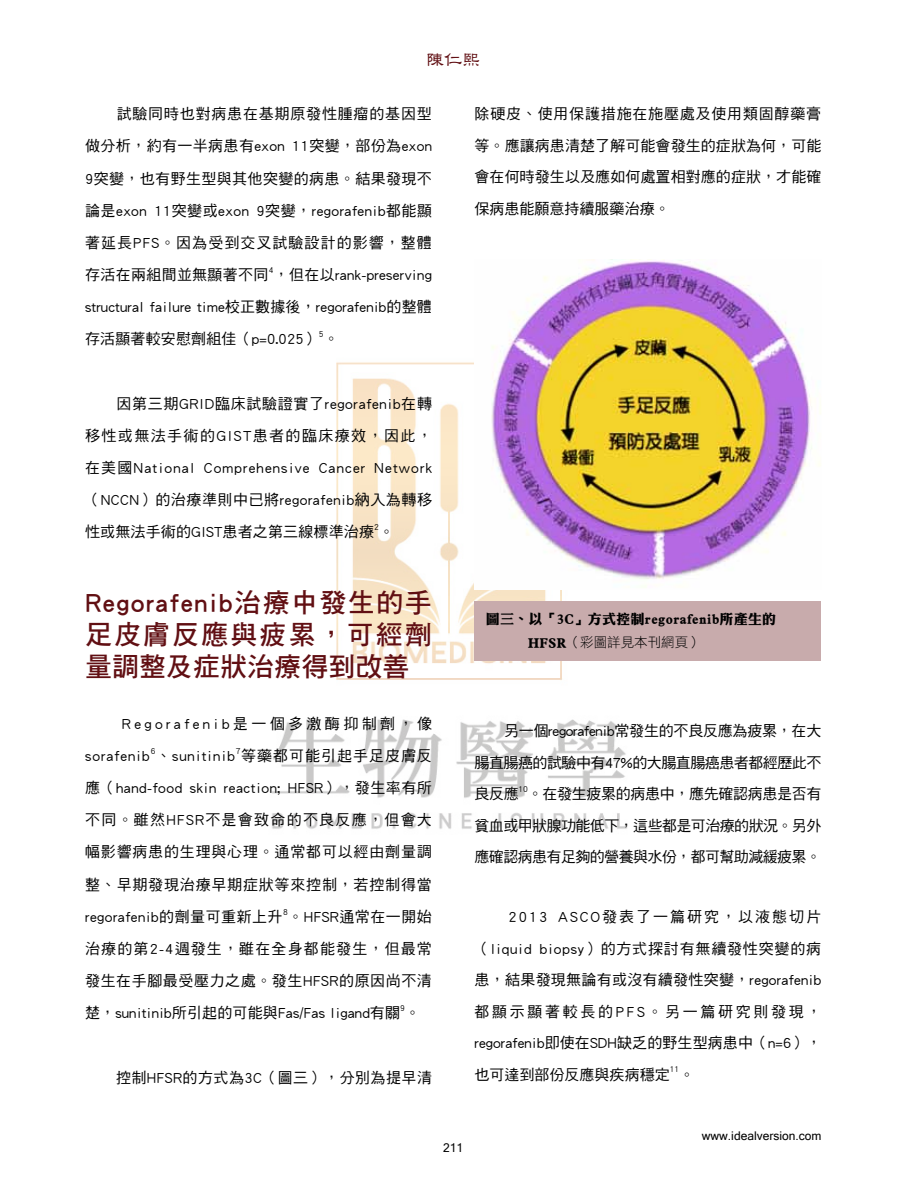
<style>
.page{position:relative;width:898px;height:1191px;background:#fff}
.page>*{position:absolute;margin:0;border:0;box-sizing:border-box;transform-origin:0 0}
.t1{font:27px/32.1px "DF Hei Std W7";letter-spacing:.05em;color:#610f13;text-align:justify}
.t2{font:18px "DF Li Shu W5 HKP BF";color:#610f13}
.t3{font:15px/32.1px "DF Hei Std W5";letter-spacing:.01em;color:#000;text-align:justify}
.t4{font:15px/32.1px "DF Hei Std W5";letter-spacing:.065em;color:#000}
.t5{font:15px "DF Hei Std W5";letter-spacing:.03em;color:#000}
.t6{font:13.5px "DF Li King Hei XB HK BF";letter-spacing:.05em;color:#000}
.t7{font:13.5px "DF Hei Std W3";color:#000}
.t8{font:12px "Microsoft Sans Serif";color:#000}
.t9{font:8.7px "DF Hei Std W5";color:#000}
.s1{font-family:"DF Li King Hei XB HK BF"}
</style>
<div class="page">
<img style="left:271px;top:362px;width:402px;height:467px">
<div style="left:474px;top:601px;width:347px;height:59px;background:#c8abac"></div>
<img style="left:474px;top:259px;width:347px;height:331px">
<p class="t2" style="left:426px;top:51px;width:55px">陳仁熙</p>
<p class="t3" style="left:85px;top:98px;width:348px">　　試驗同時也對病患在基期原發性腫瘤的基因型做分析，約有一半病患有exon 11突變，部份為exon 9突變，也有野生型與其他突變的病患。結果發現不論是exon 11突變或exon 9突變，regorafenib都能顯著延長PFS。因為受到交叉試驗設計的影響，整體存活在兩組間並無顯著不同，但在以rank-preserving</p>
<p class="t9" style="left:269px;top:265px;width:6px">4</p>
<p class="t3" style="left:85px;top:290px;width:348px">structural failure time校正數據後，regorafenib的整體存活顯著較安慰劑組佳（p=0.025）。</p>
<p class="t9" style="left:319px;top:329px;width:6px">5</p>
<p class="t3" style="left:85px;top:387px;width:348px">　　因第三期GRID臨床試驗證實了regorafenib在轉移性或無法手術的GIST患者的臨床療效，因此，在美國National Comprehensive Cancer Network（NCCN）的治療準則中已將regorafenib納入為轉移性或無法手術的GIST患者之第三線標準治療。</p>
<p class="t9" style="left:374px;top:522px;width:6px">2</p>
<p class="t3" style="left:474px;top:98px;width:348px;line-height:31.5px">除硬皮、使用保護措施在施壓處及使用類固醇藥膏等。應讓病患清楚了解可能會發生的症狀為何，可能會在何時發生以及應如何處置相對應的症狀，才能確保病患能願意持續服藥治療。</p>
<h1 class="t1" style="left:85px;top:586px;width:348px">Regorafenib治療中發生的手足皮膚反應與疲累，可經劑量調整及症狀治療得到改善</h1>
<p class="t4" style="left:85px;top:707px;width:348px">　　Regorafenib是一個多激酶抑制劑，像sorafenib 、sunitinib 等藥都可能引起手足皮膚反</p>
<p class="t9" style="left:151px;top:746px;width:6px">6</p>
<p class="t9" style="left:236px;top:746px;width:6px">7</p>
<p class="t3" style="left:85px;top:771px;width:348px">應（hand-food skin reaction; HFSR），發生率有所不同。雖然HFSR不是會致命的不良反應，但會大幅影響病患的生理與心理。通常都可以經由劑量調整、早期發現治療早期症狀等來控制，若控制得當regorafenib的劑量可重新上升。HFSR通常在一開始</p>
<p class="t9" style="left:283px;top:906px;width:6px">8</p>
<p class="t3" style="left:85px;top:932px;width:348px">治療的第2-4週發生，雖在全身都能發生，但最常發生在手腳最受壓力之處。發生HFSR的原因尚不清楚，sunitinib所引起的可能與Fas/Fas ligand有關。</p>
<p class="t9" style="left:400px;top:1003px;width:6px">9</p>
<p class="t5" style="left:85px;top:1069px;width:348px">　　控制HFSR的方式為3C（圖三），分別為提早清</p>
<p class="t6" style="left:486px;top:612px;width:291px">圖三、以「3C」方式控制regorafenib所產生的</p>
<p class="t7" style="left:528px;top:635px;width:175px"><span class="s1">HFSR</span>（彩圖詳見本刊網頁）</p>
<p class="t3" style="left:474px;top:714px;width:348px;line-height:31.5px">　　另一個regorafenib常發生的不良反應為疲累，在大腸直腸癌的試驗中有47%的大腸直腸癌患者都經歷此不良反應</p>
<p class="t9" style="left:518px;top:784px;width:11px">10</p>
<p class="t3" style="left:474px;top:777px;width:348px;line-height:31.5px;text-indent:53px">。在發生疲累的病患中，應先確認病患是否有貧血或甲狀腺功能低下，這些都是可治療的狀況。另外應確認病患有足夠的營養與水份，都可幫助減緩疲累。</p>
<p class="t3" style="left:474px;top:900px;width:348px;line-height:31.5px">　　2013 ASCO發表了一篇研究，以液態切片（liquid biopsy）的方式探討有無續發性突變的病患，結果發現無論有或沒有續發性突變，regorafenib都顯示顯著較長的PFS。另一篇研究則發現，regorafenib即使在SDH缺乏的野生型病患中（n=6），也可達到部份反應與疾病穩定</p>
<p class="t9" style="left:669px;top:1064px;width:11px">11</p>
<p class="t3" style="left:679px;top:1058px;width:16px">。</p>
<p class="t8" style="left:443px;top:1140px;width:22px">211</p>
<p class="t8" style="left:701px;top:1127px;width:121px">www.idealversion.com</p>
</div>
